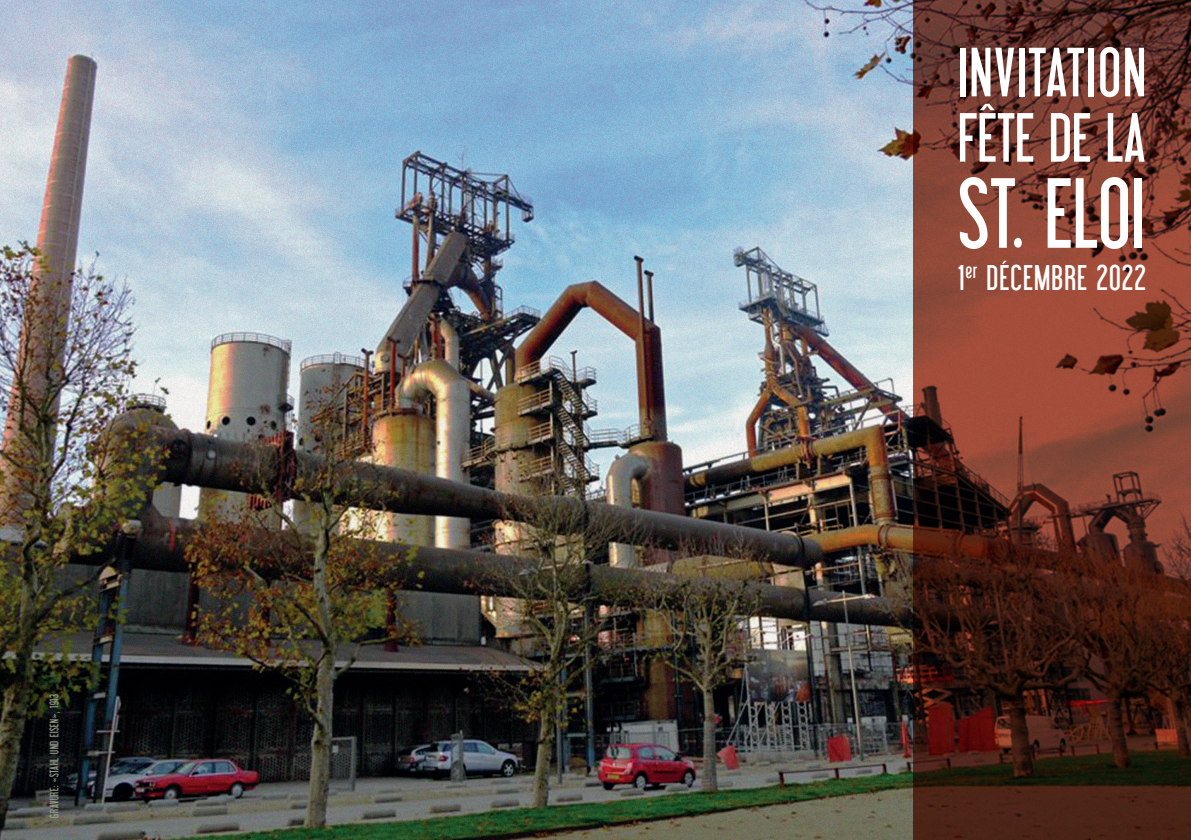
<style>
.page{position:relative;width:1191px;height:840px;background:#fff}
.page>*{position:absolute;margin:0;border:0;box-sizing:border-box;transform-origin:0 0}
.t1{font:96.6px "Libel Suit";letter-spacing:.02em;color:#fff}
.t2{font:67.6px/65.2px "Libel Suit";letter-spacing:.035em;color:#fff}
.t3{font:34.6px "Libel Suit";letter-spacing:.05em;color:#fff}
.t4{font:12px "Libel Suit";letter-spacing:.06em;color:#9aa294}
</style>
<div class="page">
<img style="left:0;top:0;width:913px;height:839px">
<svg style="left:913px;top:0;width:278px;height:839px;background:#622f23"></svg>
<p class="t4" style="left:48px;top:817px;width:124px;rotate:-90deg">GRAVURE: «STAHL UND EISEN», 1913</p>
<h2 class="t2" style="left:958px;top:40px;width:188px">INVITATION<br>FÊTE DE LA</h2>
<h1 class="t1" style="left:958px;top:161px;width:187px">ST. ELOI</h1>
<h3 class="t3" style="left:958px;top:259px;width:189px">1<sup>ER</sup> DÉCEMBRE 2022</h3>
</div>
